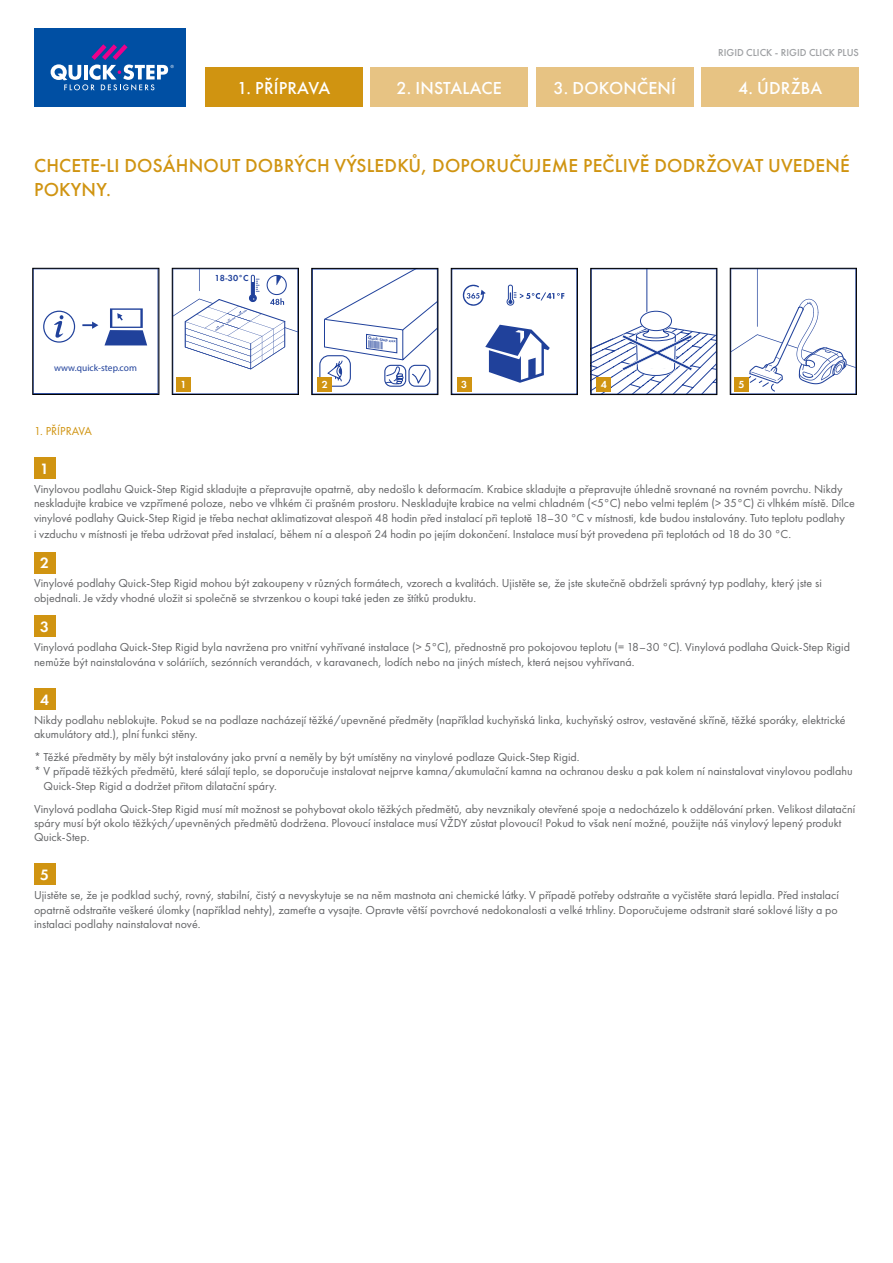
<style>
.page{position:relative;width:893px;height:1263px;background:#fff}
.page>*{position:absolute;margin:0;border:0;box-sizing:border-box;transform-origin:0 0}
.t1{font:500 19.5px/23.4px "Futura PT";letter-spacing:.01em;color:#d09411}
.t2{font:500 18px "Futura PT";letter-spacing:.01em;color:#fff}
.t3{font:600 15.6px "Futura PT";color:#fff}
.t4{font:12px/14.4px "Futura PT";color:#636466}
.t5{font:12px "Futura PT";color:#d09411}
.t6{font:600 10.65px "Futura PT";color:#fff}
.t7{font:500 10.5px "Futura PT";color:#9d9fa2}
.t8{font:9.45px "Myriad Pro";color:#20419b}
.t9{font:9px "Futura Dem";color:#20419b}
.t10{font:600 4.2px "Futura PT";color:#20419b}
</style>
<div class="page">
<div style="left:34px;top:28px;width:151px;height:78px;background:#004fa3"></div>
<svg style="left:51px;top:44px;width:123px;height:47px"></svg>
<svg style="left:174px;top:270px;width:123px;height:122px"></svg>
<div style="left:172px;top:268px;width:127px;height:127px;border:1px solid #000"></div>
<svg style="left:43px;top:308px;width:105px;height:38px"></svg>
<div style="left:43px;top:311px;width:32px;height:32px;border:1px solid #20419b;border-radius:50%"></div>
<div style="left:33px;top:268px;width:126px;height:127px;border:1px solid #000"></div>
<svg style="left:592px;top:270px;width:123px;height:123px"></svg>
<div style="left:590px;top:268px;width:127px;height:127px;border:1px solid #000"></div>
<svg style="left:317px;top:270px;width:119px;height:122px"></svg>
<div style="left:312px;top:268px;width:126px;height:127px;border:1px solid #000"></div>
<svg style="left:485px;top:325px;width:65px;height:58px"></svg>
<svg style="left:462px;top:284px;width:24px;height:22px"></svg>
<svg style="left:507px;top:285px;width:57px;height:21px"></svg>
<div style="left:451px;top:268px;width:127px;height:127px;border:1px solid #000"></div>
<svg style="left:732px;top:270px;width:123px;height:122px"></svg>
<div style="left:730px;top:268px;width:127px;height:127px;border:1px solid #000"></div>
<div style="left:205px;top:68px;width:157px;height:39px;background:#d09411"></div>
<div style="left:371px;top:68px;width:157px;height:39px;background:#e7c383"></div>
<div style="left:536px;top:68px;width:157px;height:39px;background:#e7c383"></div>
<div style="left:702px;top:68px;width:157px;height:39px;background:#e7c383"></div>
<div style="left:176px;top:377px;width:15px;height:14px;background:#d09411"></div>
<div style="left:597px;top:377px;width:14px;height:14px;background:#d09411"></div>
<div style="left:318px;top:377px;width:14px;height:14px;background:#d09411"></div>
<div style="left:457px;top:377px;width:14px;height:14px;background:#d09411"></div>
<div style="left:734px;top:377px;width:15px;height:14px;background:#d09411"></div>
<div style="left:34px;top:458px;width:21px;height:21px;background:#d09411"></div>
<div style="left:34px;top:552px;width:21px;height:21px;background:#d09411"></div>
<div style="left:34px;top:616px;width:21px;height:21px;background:#d09411"></div>
<div style="left:34px;top:688px;width:21px;height:21px;background:#d09411"></div>
<div style="left:34px;top:864px;width:21px;height:21px;background:#d09411"></div>
<p class="t7" style="left:718px;top:46px;width:142px">RIGID CLICK - RIGID CLICK PLUS</p>
<h2 class="t2" style="left:237px;top:77px;width:95px">1. PŘÍPRAVA</h2>
<h2 class="t2" style="left:397px;top:77px;width:107px">2. INSTALACE</h2>
<h2 class="t2" style="left:553px;top:77px;width:124px">3. DOKONČENÍ</h2>
<h2 class="t2" style="left:738px;top:77px;width:86px">4. ÚDRŽBA</h2>
<h1 class="t1" style="left:34px;top:154px;width:817px">CHCETE-LI DOSÁHNOUT DOBRÝCH VÝSLEDKŮ, DOPORUČUJEME PEČLIVĚ DODRŽOVAT UVEDENÉ<br>POKYNY.</h1>
<p class="t8" style="left:54px;top:362px;width:84px">www.quick-step.com</p>
<p class="t9" style="left:215px;top:273px;width:35px">18-30°C</p>
<p class="t10" style="left:369px;top:335px;width:29px;rotate:7deg">Quick-Step xxx</p>
<p class="t6" style="left:180px;top:378px;width:8px">1</p>
<p class="t6" style="left:322px;top:378px;width:8px">2</p>
<p class="t6" style="left:461px;top:378px;width:8px">3</p>
<p class="t6" style="left:601px;top:378px;width:8px">4</p>
<p class="t6" style="left:738px;top:378px;width:8px">5</p>
<p class="t5" style="left:34px;top:424px;width:60px">1. PŘÍPRAVA</p>
<h3 class="t3" style="left:40px;top:459px;width:10px">1</h3>
<p class="t4" style="left:34px;top:482px;width:822px">Vinylovou podlahu Quick-Step Rigid skladujte a přepravujte opatrně, aby nedošlo k deformacím. Krabice skladujte a přepravujte úhledně srovnané na rovném povrchu. Nikdy neskladujte krabice ve vzpřímené poloze, nebo ve vlhkém či prašném prostoru. Neskladujte krabice na velmi chladném (&lt;5°C) nebo velmi teplém (&gt; 35°C) či vlhkém místě. Dílce vinylové podlahy Quick-Step Rigid je třeba nechat aklimatizovat alespoň 48 hodin před instalací při teplotě 18–30 °C v místnosti, kde budou instalovány. Tuto teplotu podlahy</p>
<p class="t4" style="left:34px;top:527px;width:759px">i vzduchu v místnosti je třeba udržovat před instalací, během ní a alespoň 24 hodin po jejím dokončení. Instalace musí být provedena při teplotách od 18 do 30 °C.</p>
<h3 class="t3" style="left:40px;top:553px;width:10px">2</h3>
<p class="t4" style="left:34px;top:576px;width:789px">Vinylové podlahy Quick-Step Rigid mohou být zakoupeny v různých formátech, vzorech a kvalitách. Ujistěte se, že jste skutečně obdrželi správný typ podlahy, který jste si objednali. Je vždy vhodné uložit si společně se stvrzenkou o koupi také jeden ze štítků produktu.</p>
<h3 class="t3" style="left:40px;top:617px;width:10px">3</h3>
<p class="t4" style="left:34px;top:640px;width:817px">Vinylová podlaha Quick-Step Rigid byla navržena pro vnitřní vyhřívané instalace (&gt; 5°C), přednostně pro pokojovou teplotu (= 18–30 °C). Vinylová podlaha Quick-Step Rigid nemůže být nainstalována v soláriích, sezónních verandách, v karavanech, lodích nebo na jiných místech, která nejsou vyhřívaná.</p>
<h3 class="t3" style="left:40px;top:690px;width:10px">4</h3>
<p class="t4" style="left:34px;top:712px;width:813px">Nikdy podlahu neblokujte. Pokud se na podlaze nacházejí těžké/upevněné předměty (například kuchyňská linka, kuchyňský ostrov, vestavěné skříně, těžké sporáky, elektrické akumulátory atd.), plní funkci stěny.</p>
<p class="t4" style="left:34px;top:750px;width:547px">* Těžké předměty by měly být instalovány jako první a neměly by být umístěny na vinylové podlaze Quick-Step Rigid.</p>
<p class="t4" style="left:34px;top:764px;width:820px">* V případě těžkých předmětů, které sálají teplo, se doporučuje instalovat nejprve kamna/akumulační kamna na ochranou desku a pak kolem ní nainstalovat vinylovou podlahu</p>
<p class="t4" style="left:44px;top:778px;width:235px">Quick-Step Rigid a dodržet přitom dilatační spáry.</p>
<p class="t4" style="left:34px;top:801px;width:823px">Vinylová podlaha Quick-Step Rigid musí mít možnost se pohybovat okolo těžkých předmětů, aby nevznikaly otevřené spoje a nedocházelo k oddělování prken. Velikost dilatační spáry musí být okolo těžkých/upevněných předmětů dodržena. Plovoucí instalace musí VŽDY zůstat plovoucí! Pokud to však není možné, použijte náš vinylový lepený produkt<br>Quick-Step.</p>
<h3 class="t3" style="left:40px;top:865px;width:10px">5</h3>
<p class="t4" style="left:34px;top:888px;width:806px;text-align:justify">Ujistěte se, že je podklad suchý, rovný, stabilní, čistý a nevyskytuje se na něm mastnota ani chemické látky. V případě potřeby odstraňte a vyčistěte stará lepidla. Před instalací opatrně odstraňte veškeré úlomky (například nehty), zameťte a vysajte. Opravte větší povrchové nedokonalosti a velké trhliny. Doporučujeme odstranit staré soklové lišty a po instalaci podlahy nainstalovat nové.</p>
</div>
